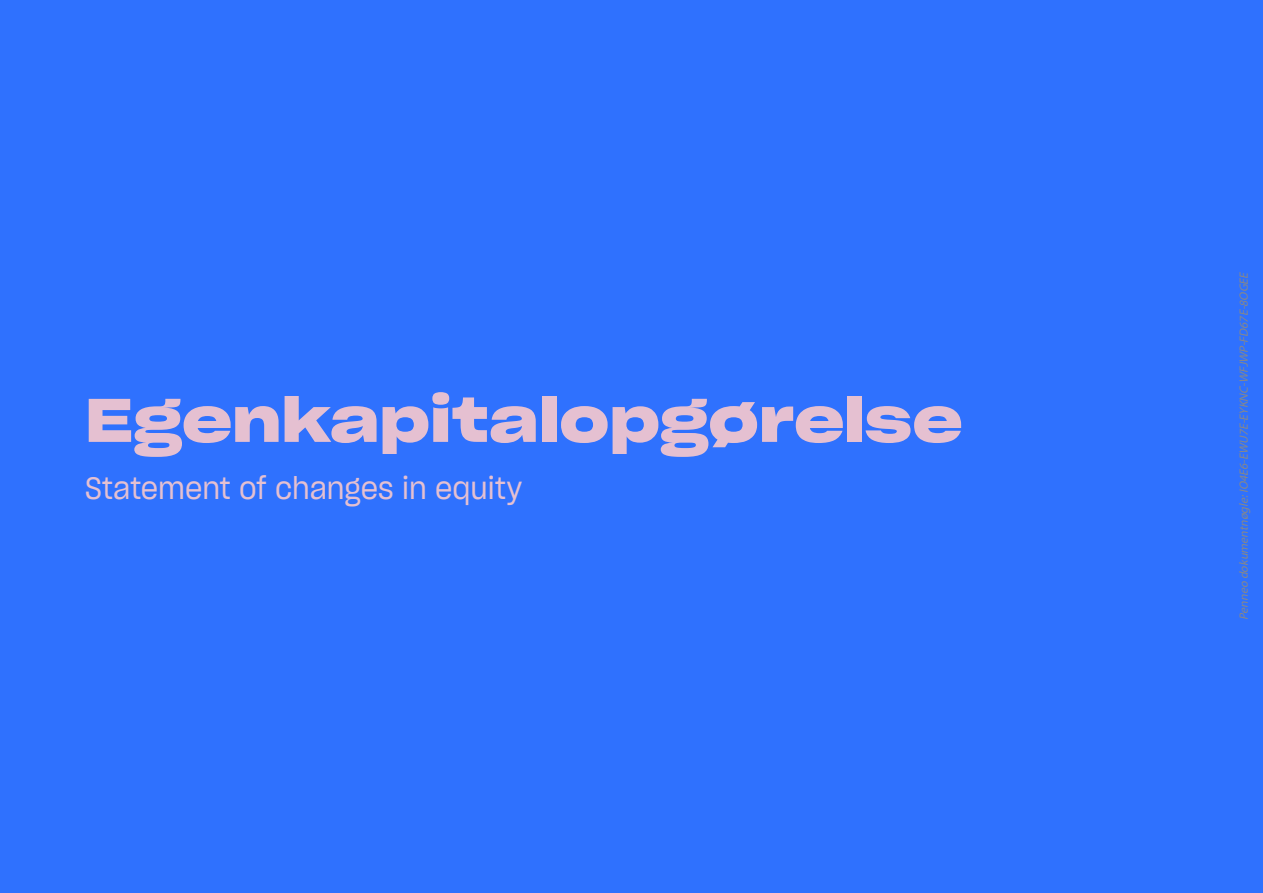
<style>
.page{position:relative;width:1263px;height:893px;background:#2f71fe}
.page>*{position:absolute;margin:0;border:0;box-sizing:border-box;transform-origin:0 0}
.t1{font:60px "Sharp Grotesk Sm Bold 25";color:#e5c0d1}
.t2{font:30px "Sharp Grotesk Book 18";color:#e5c0d1}
.t3{font:italic 12px "Myriad Pro";color:#888}
</style>
<div class="page">
<h1 class="t1" style="left:85px;top:382px;width:879px">Egenkapitalopgørelse</h1>
<h2 class="t2" style="left:85px;top:473px;width:439px">Statement of changes in equity</h2>
<p class="t3" style="left:1239px;top:620px;width:351px;rotate:-90deg">Penneo dokumentnøgle:IO4E6-EWU7E-EYKNC-WFJWP-FD67E-8OGEE</p>
</div>
